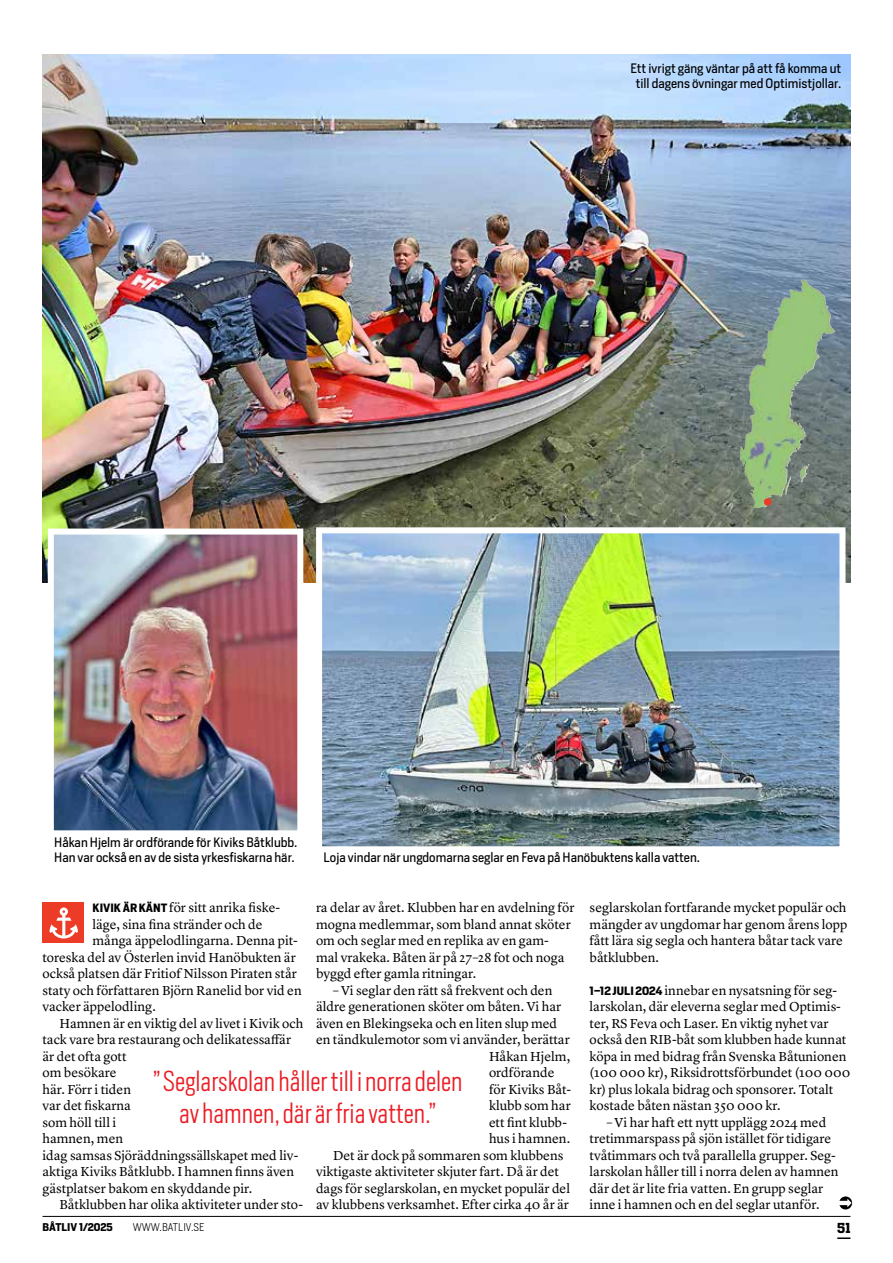
<style>
.page{position:relative;width:893px;height:1263px;background:#fff}
.page>*{position:absolute;margin:0;border:0;box-sizing:border-box;transform-origin:0 0}
.t1{font:300 27px/32.4px "Heron Sans Cond";color:#eb1e26;text-align:center}
.t2{font:13.5px/16.5px "Lyon Text";color:#000}
.t3{font:700 13.5px "Heron Serif";color:#000}
.t4{font:12.75px/15px "Heron Sans";color:#000;text-align:center}
.t5{font:300 10.5px "Heron Sans";color:#000}
.t6{font:700 10.5px "Heron Sans";color:#000}
.s1{font-family:"Heron Sans";font-weight:700;font-size:11.25px}
</style>
<div class="page">
<hr style="left:43px;top:1216px;width:807px;height:1px;background:#000">
<svg style="left:837px;top:1237px;width:13px;height:2px"></svg>
<svg style="left:839px;top:1196px;width:13px;height:13px"></svg>
<div style="left:43px;top:902px;width:41px;height:41px;background:#ec3b27"></div>
<svg style="left:49px;top:907px;width:29px;height:31px"></svg>
<img style="left:43px;top:54px;width:807px;height:528px">
<img style="left:55px;top:535px;width:241px;height:294px">
<div style="left:48px;top:528px;width:255px;height:308px;border:6px solid #fff"></div>
<img style="left:323px;top:534px;width:515px;height:311px">
<div style="left:316px;top:527px;width:529px;height:325px;border:6px solid #fff"></div>
<img style="left:789px;top:280px;width:13px;height:16px">
<div style="left:764px;top:498px;width:8px;height:8px;background:#ec3b27;border-radius:50%"></div>
<p class="t4" style="left:630px;top:61px;width:212px">Ett ivrigt gäng väntar på att få komma ut till dagens övningar med Optimistjollar.</p>
<p class="t4" style="left:54px;top:834px;width:245px;text-align:left">Håkan Hjelm är ordförande för Kiviks Båtklubb.<br>Han var också en av de sista yrkesfiskarna här.</p>
<p class="t4" style="left:324px;top:850px;width:378px">Loja vindar när ungdomarna seglar en Feva på Hanöbuktens kalla vatten.</p>
<p class="t2" style="left:316px;top:898px;width:260px">ra delar av året. Klubben har en avdelning för mogna medlemmar, som bland annat sköter om och seglar med en replika av en gam&shy;mal vrakeka. Båten är på 27–28 fot och noga byggd efter gamla ritningar.</p>
<p class="t2" style="left:333px;top:981px;width:221px">– Vi seglar den rätt så frekvent och den</p>
<p class="t2" style="left:316px;top:997px;width:247px">äldre generationen sköter om båten. Vi har</p>
<p class="t2" style="left:316px;top:1014px;width:243px">även en Blekingseka och en liten slup med</p>
<p class="t2" style="left:316px;top:1030px;width:255px">en tändkulemotor som vi använder, berättar</p>
<p class="t2" style="left:489px;top:1047px;width:83px">Håkan Hjelm,</p>
<p class="t2" style="left:489px;top:1063px;width:67px">ordförande</p>
<p class="t2" style="left:489px;top:1080px;width:84px">för Kiviks Båt-</p>
<p class="t2" style="left:489px;top:1096px;width:83px">klubb som har</p>
<p class="t2" style="left:489px;top:1113px;width:80px">ett fint klubb-</p>
<p class="t2" style="left:489px;top:1129px;width:83px">hus i hamnen.</p>
<p class="t2" style="left:333px;top:1146px;width:232px">Det är dock på sommaren som klubbens</p>
<p class="t2" style="left:316px;top:1162px;width:244px">viktigaste aktiviteter skjuter fart. Då är det</p>
<p class="t2" style="left:316px;top:1179px;width:256px">dags för seglarskolan, en mycket populär del</p>
<p class="t2" style="left:316px;top:1195px;width:254px">av klubbens verksamhet. Efter cirka 40 år är</p>
<p class="t2" style="left:93px;top:898px;width:189px"><span class="s1">KIVIK ÄR KÄNT</span> för sitt anrika fiske-</p>
<p class="t2" style="left:93px;top:915px;width:171px">läge, sina fina stränder och de</p>
<p class="t2" style="left:93px;top:931px;width:207px">många äppelodlingarna. Denna pit-</p>
<p class="t2" style="left:43px;top:948px;width:255px">toreska del av Österlen invid Hanöbukten är</p>
<p class="t2" style="left:43px;top:964px;width:256px">också platsen där Fritiof Nilsson Piraten står</p>
<p class="t2" style="left:43px;top:981px;width:261px">staty och författaren Björn Ranelid bor vid en</p>
<p class="t2" style="left:43px;top:997px;width:115px">vacker äppelodling.</p>
<p class="t2" style="left:60px;top:1014px;width:245px">Hamnen är en viktig del av livet i Kivik och</p>
<p class="t2" style="left:43px;top:1030px;width:250px">tack vare bra restaurang och delikatessaffär</p>
<p class="t2" style="left:43px;top:1047px;width:86px">är det ofta gott</p>
<p class="t2" style="left:43px;top:1063px;width:75px">om besökare</p>
<p class="t2" style="left:43px;top:1080px;width:90px">här. Förr i tiden</p>
<p class="t2" style="left:43px;top:1096px;width:90px">var det fiskarna</p>
<p class="t2" style="left:43px;top:1113px;width:75px">som höll till i</p>
<p class="t2" style="left:43px;top:1129px;width:82px">hamnen, men</p>
<p class="t2" style="left:43px;top:1146px;width:257px">idag samsas Sjöräddningssällskapet med liv-</p>
<p class="t2" style="left:43px;top:1162px;width:253px">aktiga Kiviks Båtklubb. I hamnen finns även</p>
<p class="t2" style="left:43px;top:1179px;width:211px">gästplatser bakom en skyddande pir.</p>
<p class="t2" style="left:60px;top:1195px;width:245px">Båtklubben har olika aktiviteter under sto-</p>
<h1 class="t1" style="left:153px;top:1064px;width:311px">” Seglarskolan håller till i norra delen av hamnen, där är fria vatten.”</h1>
<p class="t2" style="left:590px;top:898px;width:259px">seglarskolan fortfarande mycket populär och mängder av ungdomar har genom årens lopp fått lära sig segla och hantera båtar tack vare båtklubben.</p>
<p class="t2" style="left:590px;top:981px;width:262px"><span class="s1">1–12 JULI 2024</span> innebar en nysatsning för seg&shy;larskolan, där eleverna seglar med Optimis&shy;ter, RS Feva och Laser. En viktig nyhet var också den RIB-båt som klubben hade kunnat köpa in med bidrag från Svenska Båtunionen (100 000 kr), Riksidrottsförbundet (100 000 kr) plus lokala bidrag och sponsorer. Totalt kostade båten nästan 350 000 kr.</p>
<p class="t2" style="left:590px;top:1113px;width:250px;text-indent:17px">– Vi har haft ett nytt upplägg 2024 med tretimmarspass på sjön istället för tidigare tvåtimmars och två parallella grupper. Seg&shy;larskolan håller till i norra delen av hamnen där det är lite fria vatten. En grupp seglar inne i hamnen och en del seglar utanför.</p>
<p class="t6" style="left:43px;top:1220px;width:72px">BÅTLIV 1/2025</p>
<p class="t5" style="left:133px;top:1220px;width:73px">WWW.BATLIV.SE</p>
<p class="t3" style="left:837px;top:1219px;width:15px">51</p>
</div>
